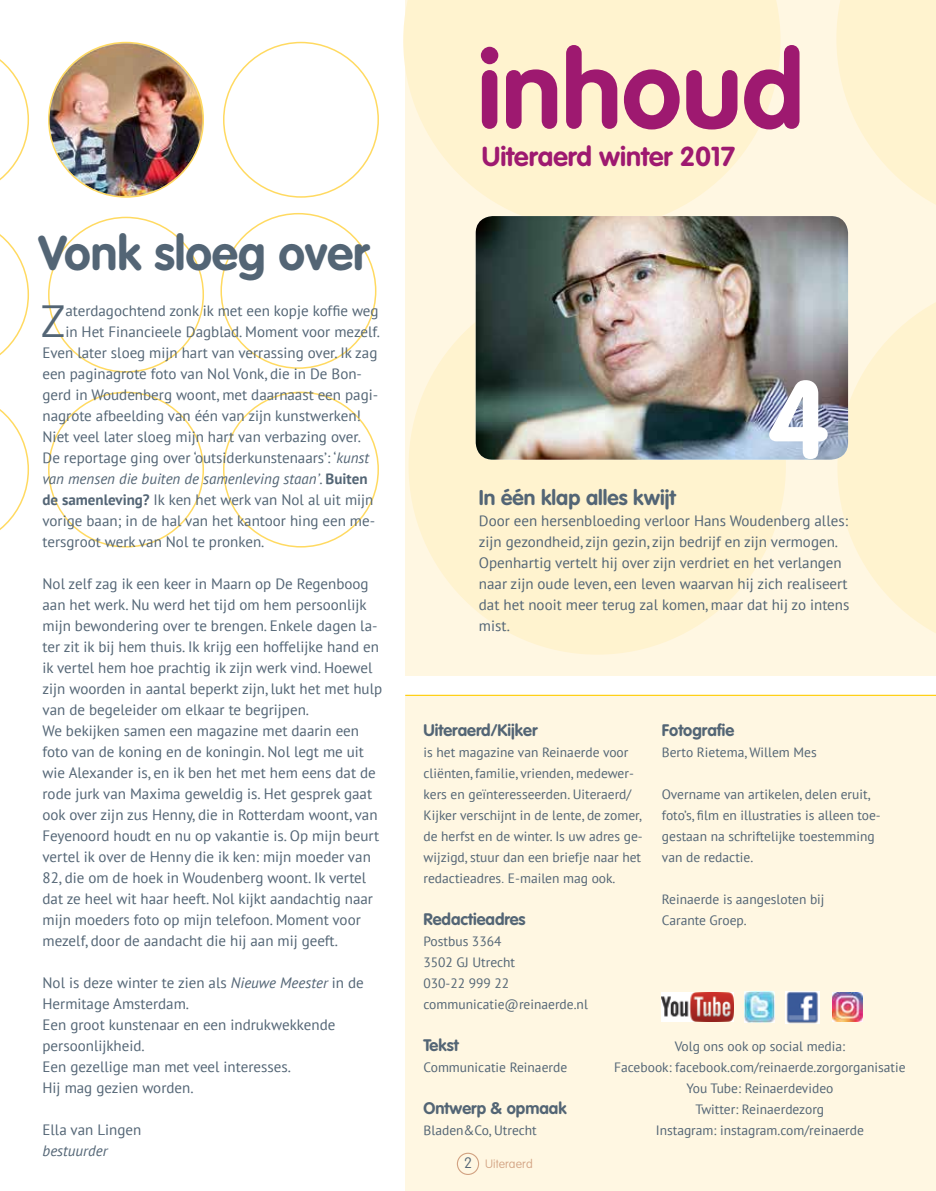
<style>
.page{position:relative;width:936px;height:1191px;background:#fff}
.page>*{position:absolute;margin:0;border:0;box-sizing:border-box;transform-origin:0 0}
.t1{font:700 108px "VAG Rounded Std";color:#9e1970}
.t2{font:700 108px "VAG Rounded Std";color:#fff}
.t3{font:700 48px "VAG Rounded Std";color:#536575}
.t4{font:45px "PT Sans";color:#536575}
.t5{font:700 27px "VAG Rounded Std";color:#9e1970}
.t6{font:700 21px "VAG Rounded Std";color:#536575}
.t7{font:700 16.5px "VAG Rounded Std";color:#536575}
.t8{font:15px/21px "PT Sans";color:#536575}
.t9{font:italic 15px "PT Sans";color:#536575}
.t10{font:100 15px "VAG Rounded Std";color:#536575}
.t11{font:13.5px/21px "PT Sans";color:#536575}
.t12{font:100 12px "VAG Rounded Std";letter-spacing:.01em;color:#d2a282}
.s1{font-style:italic}
.s2{font-style:normal}
.s3{font-weight:700;font-style:normal}
.s4{font-weight:700}
.s5{font-family:"VAG Rounded Std";font-weight:300}
</style>
<div class="page">
<div style="left:405px;top:695px;width:530px;height:496px;background:#fff7e2"></div>
<div style="left:457px;top:1152px;width:22px;height:23px;border:1px solid #d2a282;border-radius:50%"></div>
<div style="left:405px;top:0;width:530px;height:675px;background:#fff7e2"></div>
<svg style="left:403px;top:0;width:377px;height:216px;fill:#fff3cf"></svg>
<div style="left:408px;top:277px;width:377px;height:377px;background:#fff3cf;border-radius:50%"></div>
<svg style="left:836px;top:0;width:99px;height:204px"></svg>
<svg style="left:837px;top:303px;width:98px;height:330px"></svg>
<img style="left:744px;top:991px;width:30px;height:31px">
<img style="left:785px;top:991px;width:34px;height:33px">
<img style="left:661px;top:992px;width:72px;height:29px">
<img style="left:832px;top:992px;width:30px;height:30px">
<svg style="left:0;top:59px;width:29px;height:122px"></svg>
<svg style="left:0;top:234px;width:29px;height:121px"></svg>
<svg style="left:0;top:409px;width:29px;height:121px"></svg>
<img style="left:49px;top:43px;width:154px;height:154px;border-radius:77px">
<img style="left:475px;top:216px;width:373px;height:243px">
<hr style="left:405px;top:695px;width:530px;height:1px;background:#fc0">
<h2 class="t3" style="left:38px;top:225px;width:332px">Vonk sloeg over</h2>
<h3 class="t4" style="left:41px;top:292px;width:26px">Z</h3>
<p class="t8" style="left:65px;top:299px;width:314px">aterdagochtend zonk ik met een kopje koffie weg</p>
<p class="t8" style="left:65px;top:320px;width:316px">in Het Financieele Dagblad. Moment voor mezelf.</p>
<p class="t8" style="left:43px;top:341px;width:336px">Even later sloeg mijn hart van verrassing over. Ik zag</p>
<p class="t8" style="left:43px;top:362px;width:321px">een paginagrote foto van Nol Vonk, die in De Bon-</p>
<p class="t8" style="left:43px;top:383px;width:337px">gerd in Woudenberg woont, met daarnaast een pagi-</p>
<p class="t8" style="left:43px;top:404px;width:320px">nagrote afbeelding van één van zijn kunstwerken!</p>
<p class="t8" style="left:43px;top:425px;width:320px">Niet veel later sloeg mijn hart van verbazing over.</p>
<p class="t8" style="left:43px;top:446px;width:328px">De reportage ging over ‘outsiderkunstenaars’: ‘<span class="s1">kunst</span></p>
<p class="t9" style="left:43px;top:469px;width:326px">van mensen die buiten de samenleving staan’<span class="s2">.</span> <span class="s3">Buiten</span></p>
<p class="t8" style="left:43px;top:488px;width:332px"><span class="s4">de samenleving?</span> Ik ken het werk van Nol al uit mijn</p>
<p class="t8" style="left:43px;top:509px;width:334px">vorige baan; in de hal van het kantoor hing een me-</p>
<p class="t8" style="left:43px;top:530px;width:223px">tersgroot werk van Nol te pronken.</p>
<p class="t8" style="left:43px;top:572px;width:341px">Nol zelf zag ik een keer in Maarn op De Regenboog aan het werk. Nu werd het tijd om hem persoonlijk mijn bewondering over te brengen. Enkele dagen la&shy;ter zit ik bij hem thuis. Ik krijg een hoffelijke hand en ik vertel hem hoe prachtig ik zijn werk vind. Hoewel zijn woorden in aantal beperkt zijn, lukt het met hulp van de begeleider om elkaar te begrijpen.<br>We bekijken samen een magazine met daarin een foto van de koning en de koningin. Nol legt me uit wie Alexander is, en ik ben het met hem eens dat de rode jurk van Maxima geweldig is. Het gesprek gaat ook over zijn zus Henny, die in Rotterdam woont, van Feyenoord houdt en nu op vakantie is. Op mijn beurt vertel ik over de Henny die ik ken: mijn moeder van 82, die om de hoek in Woudenberg woont. Ik vertel dat ze heel wit haar heeft. Nol kijkt aandachtig naar mijn moeders foto op mijn telefoon. Moment voor mezelf, door de aandacht die hij aan mij geeft.</p>
<p class="t8" style="left:43px;top:971px;width:323px">Nol is deze winter te zien als <span class="s1">Nieuwe Meester</span> in de<br>Hermitage Amsterdam.<br>Een groot kunstenaar en een indrukwekkende persoonlijkheid.<br>Een gezellige man met veel interesses.<br>Hij mag gezien worden.</p>
<p class="t8" style="left:43px;top:1118px;width:100px">Ella van Lingen</p>
<p class="t9" style="left:43px;top:1141px;width:67px">bestuurder</p>
<h1 class="t1" style="left:477px;top:27px;width:328px">inhoud</h1>
<h3 class="t5" style="left:482px;top:140px;width:255px">Uiteraerd winter 2017</h3>
<h1 class="t2" style="left:767px;top:357px;width:63px">4</h1>
<h3 class="t6" style="left:479px;top:485px;width:198px">In één klap alles kwijt</h3>
<p class="t8" style="left:479px;top:509px;width:372px">Door een hersenbloeding verloor Hans Woudenberg alles: zijn gezondheid, zijn gezin, zijn bedrijf en zijn vermogen.<br>Openhartig vertelt hij over zijn verdriet en het verlangen naar zijn oude leven, een leven waarvan hij zich realiseert dat het nooit meer terug zal komen, maar dat hij zo intens mist.</p>
<p class="t7" style="left:423px;top:720px;width:115px">Uiteraerd/Kijker</p>
<p class="t11" style="left:423px;top:741px;width:221px">is het magazine van Reinaerde voor cliënten, familie, vrienden, medewer&shy;kers en geïnteresseerden. Uiteraerd/ Kijker verschijnt in de lente, de zomer, de herfst en de winter. Is uw adres ge&shy;wijzigd, stuur dan een briefje naar het redactieadres<span class="s5">.</span> E-mailen mag ook.</p>
<p class="t7" style="left:423px;top:909px;width:104px">Redactieadres</p>
<p class="t11" style="left:423px;top:930px;width:166px">Postbus 3364<br>3502 GJ Utrecht<br>030-22 999 22 communicatie@reinaerde.nl</p>
<p class="t7" style="left:423px;top:1035px;width:37px">Tekst</p>
<p class="t11" style="left:423px;top:1056px;width:145px">Communicatie Reinaerde</p>
<p class="t7" style="left:423px;top:1098px;width:144px">Ontwerp &amp; opmaak</p>
<p class="t11" style="left:423px;top:1119px;width:115px">Bladen&amp;Co, Utrecht</p>
<p class="t7" style="left:662px;top:720px;width:74px">Fotografie</p>
<p class="t11" style="left:662px;top:741px;width:156px">Berto Rietema, Willem Mes</p>
<p class="t11" style="left:662px;top:783px;width:220px">Overname van artikelen, delen eruit, foto’s, film en illustraties is alleen toe&shy;gestaan na schriftelijke toestemming van de redactie.</p>
<p class="t11" style="left:662px;top:888px;width:164px">Reinaerde is aangesloten bij<br>Carante Groep.</p>
<p class="t11" style="left:614px;top:1035px;width:293px;text-align:center">Volg ons ook op social media:<br>Facebook: facebook.com/reinaerde.zorgorganisatie You Tube: Reinaerdevideo<br>Twitter: Reinaerdezorg<br>Instagram: instagram.com/reinaerde</p>
<p class="t10" style="left:464px;top:1154px;width:10px">2</p>
<p class="t12" style="left:485px;top:1157px;width:49px">Uiteraerd</p>
</div>
